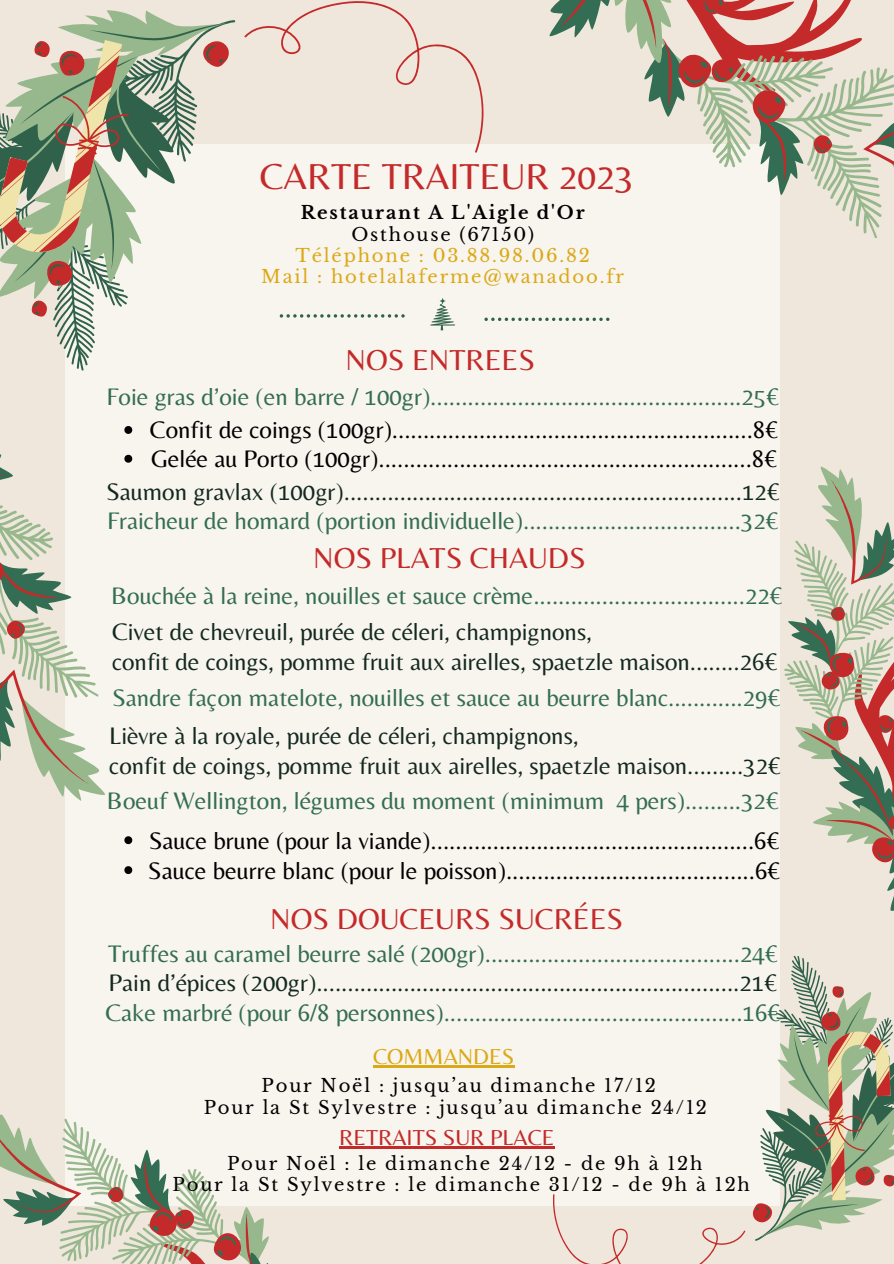
<style>
.page{position:relative;width:894px;height:1264px;background:#fff}
.page>*{position:absolute;margin:0;border:0;box-sizing:border-box;transform-origin:0 0}
.t1{font:37.5px "Belleza";color:#c42a2a}
.t2{font:30px "Belleza";color:#c42a2a}
.t3{font:24.9px "Belleza";color:#336d53}
.t4{font:24.9px "Belleza";color:#132920}
.t5{font:24.9px "Belleza";color:#000}
.t6{font:22.5px "Belleza";color:#c42a2a}
.t7{font:22.5px "Belleza";color:#dba916}
.t8{font:18px "Libre Baskerville";letter-spacing:.1em;color:#000}
.t9{font:18px "Libre Baskerville";letter-spacing:.1em;color:#dba916}
.t10{font:700 18px "Libre Baskerville";letter-spacing:.1em;color:#000}
</style>
<div class="page">
<div style="left:0;top:0;width:893px;height:1263px;background:#efe7dc"></div>
<div style="left:65px;top:144px;width:715px;height:1061px;background:#f8f4ee"></div>
<svg style="left:0;top:1117px;width:407px;height:63px"></svg>
<svg style="left:3px;top:1180px;width:407px;height:83px"></svg>
<svg style="left:787px;top:479px;width:106px;height:432px"></svg>
<svg style="left:253px;top:1px;width:156px;height:317px"></svg>
<svg style="left:479px;top:123px;width:414px;height:115px"></svg>
<svg style="left:484px;top:0;width:409px;height:160px"></svg>
<svg style="left:38px;top:768px;width:59px;height:33px;fill:#9ab88c"></svg>
<svg style="left:511px;top:977px;width:313px;height:286px"></svg>
<svg style="left:687px;top:986px;width:206px;height:251px"></svg>
<svg style="left:279px;top:314px;width:125px;height:3px"></svg>
<svg style="left:484px;top:317px;width:125px;height:4px"></svg>
<hr style="left:373px;top:1065px;width:141px;height:2px;background:#dba916">
<hr style="left:339px;top:1146px;width:215px;height:2px;background:#c42a2a">
<svg style="left:430px;top:298px;width:25px;height:32px"></svg>
<svg style="left:0;top:10px;width:236px;height:758px"></svg>
<svg style="left:124px;top:836px;width:8px;height:8px"></svg>
<svg style="left:124px;top:866px;width:8px;height:8px"></svg>
<p class="t1" style="left:260px;top:154px;width:375px">CARTE TRAITEUR 2023</p>
<p class="t10" style="left:301px;top:202px;width:285px">Restaurant A L'Aigle d'Or</p>
<p class="t8" style="left:351px;top:223px;width:184px">Osthouse (67150)</p>
<p class="t9" style="left:295px;top:244px;width:296px">Téléphone : 03.88.98.06.82</p>
<p class="t9" style="left:261px;top:266px;width:364px">Mail : hotelalaferme@wanadoo.fr</p>
<p class="t2" style="left:345px;top:342px;width:191px">NOS ENTREES</p>
<p class="t3" style="left:107px;top:382px;width:673px">Foie gras d’oie (en barre / 100gr)..................................................25€</p>
<p class="t5" style="left:150px;top:415px;width:629px">Confit de coings (100gr)..........................................................8€</p>
<p class="t5" style="left:151px;top:444px;width:627px">Gelée au Porto (100gr)............................................................8€</p>
<p class="t4" style="left:106px;top:477px;width:674px">Saumon gravlax (100gr)................................................................12€</p>
<p class="t3" style="left:107px;top:506px;width:672px">Fraicheur de homard (portion individuelle)...................................32€</p>
<p class="t2" style="left:313px;top:540px;width:274px">NOS PLATS CHAUDS</p>
<p class="t3" style="left:111px;top:581px;width:672px">Bouchée à la reine, nouilles et sauce crème..................................22€</p>
<p class="t4" style="left:112px;top:617px;width:481px">Civet de chevreuil, purée de céleri, champignons,</p>
<p class="t4" style="left:112px;top:646px;width:666px">confit de coings, pomme fruit aux airelles, spaetzle maison........26€</p>
<p class="t3" style="left:112px;top:683px;width:669px">Sandre façon matelote, nouilles et sauce au beurre blanc............29€</p>
<p class="t4" style="left:109px;top:721px;width:471px">Lièvre à la royale, purée de céleri, champignons,</p>
<p class="t4" style="left:109px;top:750px;width:672px">confit de coings, pomme fruit aux airelles, spaetzle maison.........32€</p>
<p class="t3" style="left:107px;top:786px;width:672px">Boeuf Wellington, légumes du moment (minimum 4 pers).........32€</p>
<p class="t5" style="left:149px;top:825px;width:631px">Sauce brune (pour la viande)....................................................6€</p>
<p class="t5" style="left:148px;top:855px;width:633px">Sauce beurre blanc (pour le poisson)........................................6€</p>
<p class="t2" style="left:270px;top:901px;width:354px">NOS DOUCEURS SUCRÉES</p>
<p class="t3" style="left:108px;top:938px;width:670px">Truffes au caramel beurre salé (200gr).........................................24€</p>
<p class="t4" style="left:109px;top:968px;width:669px">Pain d’épices (200gr)....................................................................21€</p>
<p class="t3" style="left:105px;top:997px;width:675px">Cake marbré (pour 6/8 personnes)................................................16€</p>
<p class="t7" style="left:373px;top:1043px;width:143px">COMMANDES</p>
<p class="t8" style="left:261px;top:1074px;width:396px">Pour Noël : jusqu’au dimanche 17/12</p>
<p class="t8" style="left:204px;top:1096px;width:504px">Pour la St Sylvestre : jusqu’au dimanche 24/12</p>
<p class="t8" style="left:227px;top:1152px;width:477px">Pour Noël : le dimanche 24/12 - de 9h à 12h</p>
<p class="t8" style="left:173px;top:1173px;width:578px">Pour la St Sylvestre : le dimanche 31/12 - de 9h à 12h</p>
<p class="t6" style="left:339px;top:1124px;width:217px">RETRAITS SUR PLACE</p>
</div>
